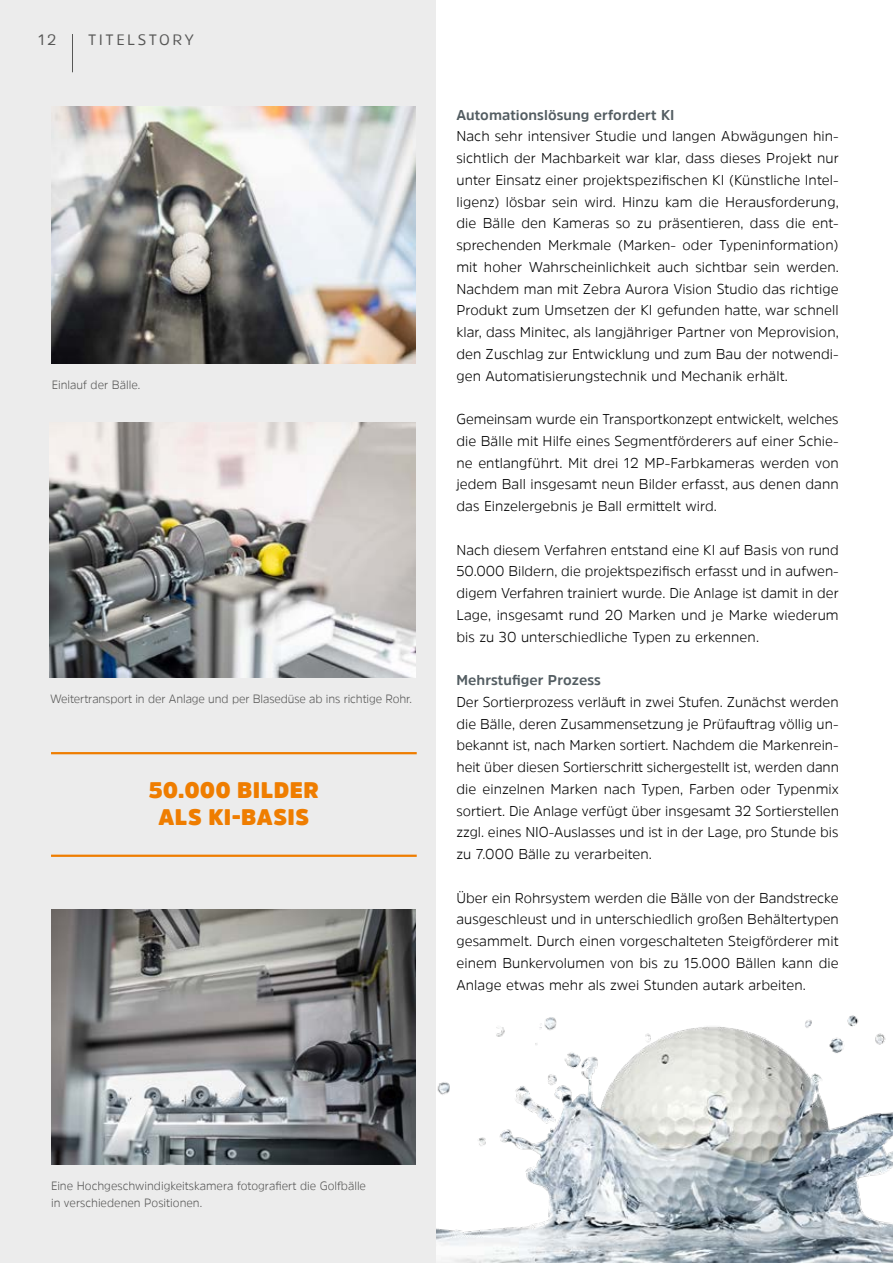
<style>
.page{position:relative;width:893px;height:1263px;background:#fff}
.page>*{position:absolute;margin:0;border:0;box-sizing:border-box;transform-origin:0 0}
.t1{font:900 22.5px/27px "Amsi Pro";letter-spacing:.02em;color:#ef7d00;text-align:center}
.t2{font:15px "Amsi Pro";letter-spacing:.17em;color:#575756}
.t3{font:300 14.25px/21.8px "Amsi Pro";letter-spacing:.005em;color:#000;text-align:justify}
.t4{font:700 14.25px "Amsi Pro";letter-spacing:.005em;color:#535d62}
.t5{font:300 12px/16.5px "Amsi Pro";color:#575756}
</style>
<div class="page">
<img style="left:435px;top:989px;width:458px;height:274px">
<div style="left:0;top:0;width:435px;height:1263px;background:#ececec"></div>
<hr style="left:72px;top:34px;width:1px;height:38px;background:#575756">
<hr style="left:51px;top:752px;width:366px;height:2px;background:#ef7d00">
<hr style="left:51px;top:855px;width:366px;height:2px;background:#ef7d00">
<img style="left:52px;top:106px;width:363px;height:258px">
<img style="left:50px;top:422px;width:365px;height:256px">
<img style="left:51px;top:909px;width:364px;height:256px">
<p class="t2" style="left:38px;top:30px;width:20px">12</p>
<p class="t2" style="left:88px;top:30px;width:108px">TITELSTORY</p>
<p class="t5" style="left:52px;top:376px;width:90px">Einlauf der Bälle.</p>
<p class="t5" style="left:50px;top:690px;width:363px">Weitertransport in der Anlage und per Blasedüse ab ins richtige Rohr.</p>
<h1 class="t1" style="left:149px;top:777px;width:171px">50.000 BILDER<br>ALS KI-BASIS</h1>
<p class="t4" style="left:456px;top:105px;width:220px">Automationslösung erfordert KI</p>
<p class="t3" style="left:456px;top:125px;width:384px">Nach sehr intensiver Studie und langen Abwägungen hin&shy;sichtlich der Machbarkeit war klar, dass dieses Projekt nur unter Einsatz einer projektspezifischen KI (Künstliche Intel&shy;ligenz) lösbar sein wird. Hinzu kam die Herausforderung, die Bälle den Kameras so zu präsentieren, dass die ent&shy;sprechenden Merkmale (Marken- oder Typeninformation) mit hoher Wahrscheinlichkeit auch sichtbar sein werden.<br>Nachdem man mit Zebra Aurora Vision Studio das richtige Produkt zum Umsetzen der KI gefunden hatte, war schnell klar, dass Minitec, als langjähriger Partner von Meprovision, den Zuschlag zur Entwicklung und zum Bau der notwendi&shy;gen Automatisierungstechnik und Mechanik erhält.</p>
<p class="t3" style="left:456px;top:408px;width:384px">Gemeinsam wurde ein Transportkonzept entwickelt, welches die Bälle mit Hilfe eines Segmentförderers auf einer Schie&shy;ne entlangführt. Mit drei 12 MP-Farbkameras werden von jedem Ball insgesamt neun Bilder erfasst, aus denen dann das Einzelergebnis je Ball ermittelt wird.</p>
<p class="t3" style="left:456px;top:538px;width:384px">Nach diesem Verfahren entstand eine KI auf Basis von rund 50.000 Bildern, die projektspezifisch erfasst und in aufwen&shy;digem Verfahren trainiert wurde. Die Anlage ist damit in der Lage, insgesamt rund 20 Marken und je Marke wiederum bis zu 30 unterschiedliche Typen zu erkennen.</p>
<p class="t4" style="left:456px;top:670px;width:146px">Mehrstufiger Prozess</p>
<p class="t3" style="left:456px;top:691px;width:384px">Der Sortierprozess verläuft in zwei Stufen. Zunächst werden die Bälle, deren Zusammensetzung je Prüfauftrag völlig un&shy;bekannt ist, nach Marken sortiert. Nachdem die Markenrein&shy;heit über diesen Sortierschritt sichergestellt ist, werden dann die einzelnen Marken nach Typen, Farben oder Typenmix sortiert. Die Anlage verfügt über insgesamt 32 Sortierstellen zzgl. eines NIO-Auslasses und ist in der Lage, pro Stunde bis zu 7.000 Bälle zu verarbeiten.</p>
<p class="t3" style="left:456px;top:886px;width:384px">Über ein Rohrsystem werden die Bälle von der Bandstrecke ausgeschleust und in unterschiedlich großen Behältertypen gesammelt. Durch einen vorgeschalteten Steigförderer mit einem Bunkervolumen von bis zu 15.000 Bällen kann die Anlage etwas mehr als zwei Stunden autark arbeiten.</p>
<p class="t5" style="left:51px;top:1177px;width:317px">Eine Hochgeschwindigkeitskamera fotografiert die Golfbälle in verschiedenen Positionen.</p>
</div>
